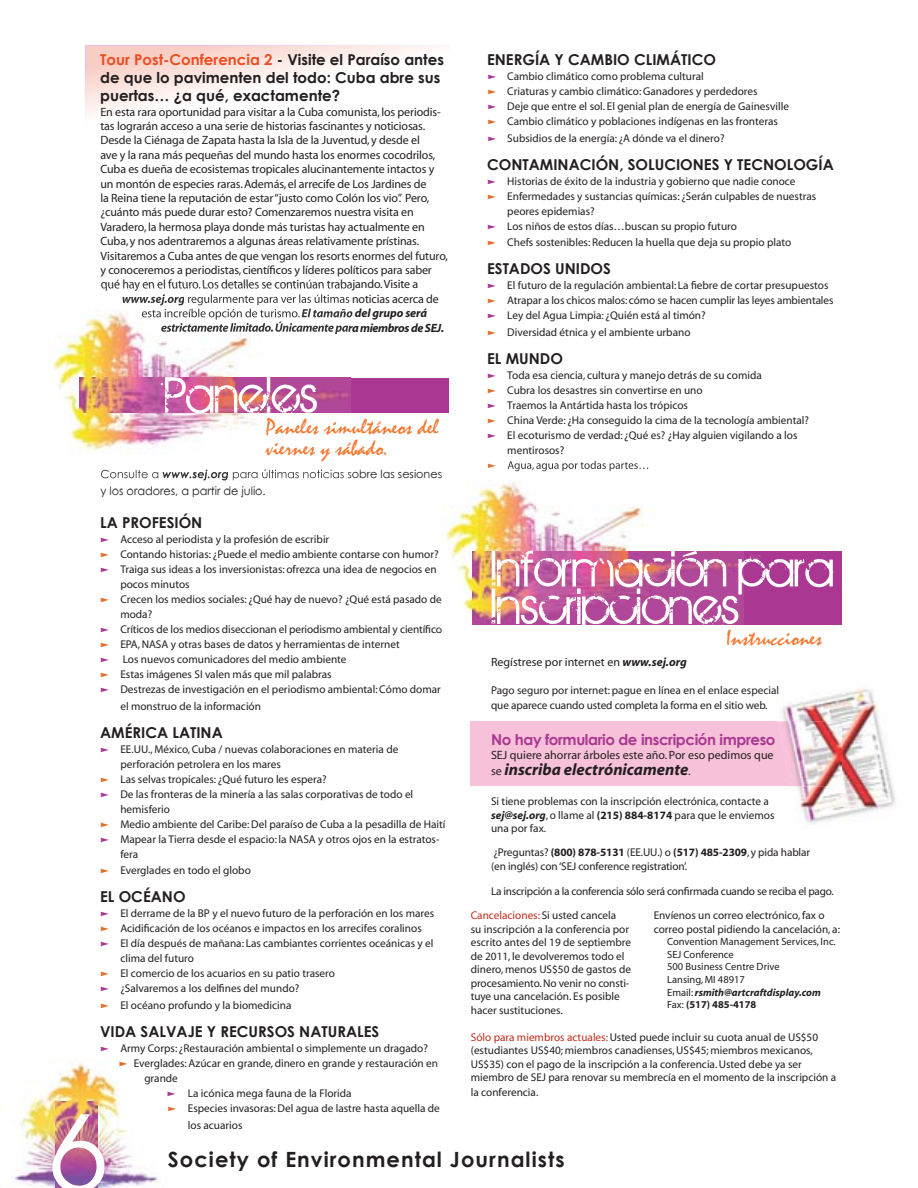
<style>
.page{position:relative;width:918px;height:1188px;background:#fff}
.page>*{position:absolute;margin:0;border:0;box-sizing:border-box;transform-origin:0 0}
.t1{font:120px "BIRTHOFAHERO";color:#fff}
.t2{font:55.5px "BIRTHOFAHERO";color:#fff}
.t3{font:22.5px/21px "Mistral";color:#f37932}
.t4{font:700 21px "Century Gothic";letter-spacing:.05em;color:#231f20}
.t5{font:italic 700 16.5px "Myriad";color:#231f20}
.t6{font:700 15px/18px "Century Gothic";color:#231f20}
.t7{font:700 15px "Century Gothic";letter-spacing:-.025em;color:#aa3892}
.t8{font:12px/14.4px "Myriad";letter-spacing:-.01em;color:#231f20}
.t9{font:11.25px/15px "Myriad";color:#231f20}
.t10{font:11.25px/24.3px "Myriad";letter-spacing:-.02em;color:#231f20}
.t11{font:11.25px "Century Gothic";color:#231f20}
.t12{font:10.5px/12.6px "Myriad";color:#231f20}
.s1{color:#eb4e23}
.s2{font-weight:700;font-style:italic}
.s3{font-weight:400;font-style:normal;font-size:12px}
.s4{font-weight:700}
.s5{color:#c02d19}
</style>
<div class="page">
<img style="left:14px;top:1062px;width:144px;height:126px">
<img style="left:56px;top:1102px;width:41px;height:86px">
<svg style="left:85px;top:45px;width:353px;height:69px"></svg>
<div style="left:471px;top:722px;width:371px;height:64px;background:#f7c1d9"></div>
<div style="left:80px;top:378px;width:369px;height:34px;background:#aa3892"></div>
<div style="left:473px;top:552px;width:369px;height:73px;background:#aa3892"></div>
<img style="left:52px;top:297px;width:298px;height:184px">
<img style="left:101px;top:470px;width:58px;height:8px">
<img style="left:163px;top:469px;width:66px;height:11px">
<img style="left:229px;top:469px;width:121px;height:11px">
<img style="left:110px;top:486px;width:145px;height:2px">
<img style="left:101px;top:287px;width:249px;height:4px">
<img style="left:123px;top:294px;width:62px;height:11px">
<img style="left:185px;top:294px;width:165px;height:11px">
<img style="left:142px;top:309px;width:158px;height:11px">
<img style="left:302px;top:309px;width:48px;height:11px">
<img style="left:161px;top:322px;width:189px;height:12px">
<img style="left:80px;top:378px;width:270px;height:34px">
<img style="left:445px;top:460px;width:298px;height:165px">
<img style="left:508px;top:461px;width:140px;height:10px">
<img style="left:473px;top:552px;width:270px;height:73px">
<img style="left:772px;top:688px;width:124px;height:136px">
<img style="left:777px;top:722px;width:65px;height:64px">
<svg style="left:683px;top:551px;width:14px;height:6px"></svg>
<svg style="left:119px;top:1062px;width:9px;height:4px"></svg>
<svg style="left:488px;top:463px;width:8px;height:5px"></svg>
<h3 class="t6" style="left:100px;top:50px;width:345px"><span class="s1">Tour Post-Conferencia 2</span> - Visite el Paraíso antes de que lo pavimenten del todo: Cuba abre sus puertas… ¿a qué, exactamente?</h3>
<p class="t8" style="left:100px;top:105px;width:349px">En esta rara oportunidad para visitar a la Cuba comunista, los periodis&shy;tas lograrán acceso a una serie de historias fascinantes y noticiosas.<br>Desde la Ciénaga de Zapata hasta la Isla de la Juventud, y desde el<br>ave y la rana más pequeñas del mundo hasta los enormes cocodrilos, Cuba es dueña de ecosistemas tropicales alucinantemente intactos y un montón de especies raras. Además, el arrecife de Los Jardines de<br>la Reina tiene la reputación de estar “justo como Colón los vio”. Pero, ¿cuánto más puede durar esto? Comenzaremos nuestra visita en Varadero, la hermosa playa donde más turistas hay actualmente en Cuba, y nos adentraremos a algunas áreas relativamente prístinas.<br>Visitaremos a Cuba antes de que vengan los resorts enormes del futuro, y conoceremos a periodistas, científicos y líderes políticos para saber qué hay en el futuro. Los detalles se continúan trabajando. Visite a</p>
<h2 class="t2" style="left:165px;top:365px;width:155px">Paneles</h2>
<h3 class="t3" style="left:266px;top:417px;width:174px">Paneles simultáneos del viernes y sábado.</h3>
<h3 class="t6" style="left:487px;top:50px;width:230px">ENERGÍA Y CAMBIO CLIMÁTICO</h3>
<p class="t9" style="left:507px;top:69px;width:283px">Cambio climático como problema cultural<br>Criaturas y cambio climático: Ganadores y perdedores<br>Deje que entre el sol. El genial plan de energía de Gainesville Cambio climático y poblaciones indígenas en las fronteras</p>
<p class="t9" style="left:507px;top:131px;width:219px">Subsidios de la energía: ¿A dónde va el dinero?</p>
<h3 class="t6" style="left:487px;top:155px;width:348px">CONTAMINACIÓN, SOLUCIONES Y TECNOLOGÍA</h3>
<p class="t9" style="left:507px;top:174px;width:310px">Historias de éxito de la industria y gobierno que nadie conoce Enfermedades y sustancias químicas: ¿Serán culpables de nuestras peores epidemias?<br>Los niños de estos días…buscan su propio futuro</p>
<p class="t9" style="left:507px;top:236px;width:285px">Chefs sostenibles: Reducen la huella que deja su propio plato</p>
<h3 class="t6" style="left:487px;top:260px;width:125px">ESTADOS UNIDOS</h3>
<p class="t9" style="left:507px;top:279px;width:328px">El futuro de la regulación ambiental: La fiebre de cortar presupuestos<br>Atrapar a los chicos malos: cómo se hacen cumplir las leyes ambientales<br>Ley del Agua Limpia: ¿Quién está al timón?</p>
<p class="t9" style="left:507px;top:325px;width:185px">Diversidad étnica y el ambiente urbano</p>
<h3 class="t6" style="left:487px;top:349px;width:77px">EL MUNDO</h3>
<p class="t9" style="left:507px;top:368px;width:303px">Toda esa ciencia, cultura y manejo detrás de su comida<br>Cubra los desastres sin convertirse en uno<br>Traemos la Antártida hasta los trópicos<br>China Verde: ¿Ha conseguido la cima de la tecnología ambiental?<br>El ecoturismo de verdad: ¿Qué es? ¿Hay alguien vigilando a los mentirosos?</p>
<p class="t11" style="left:100px;top:484px;width:167px">y los oradores, a partir de julio.</p>
<h3 class="t6" style="left:100px;top:514px;width:104px">LA PROFESIÓN</h3>
<p class="t9" style="left:120px;top:533px;width:323px">Acceso al periodista y la profesión de escribir<br>Contando historias: ¿Puede el medio ambiente contarse con humor?<br>Traiga sus ideas a los inversionistas: ofrezca una idea de negocios en pocos minutos<br>Crecen los medios sociales: ¿Qué hay de nuevo? ¿Qué está pasado de moda?<br>Críticos de los medios diseccionan el periodismo ambiental y científico EPA, NASA y otras bases de datos y herramientas de internet<br>Los nuevos comunicadores del medio ambiente<br>Estas imágenes SI valen más que mil palabras<br>Destrezas de investigación en el periodismo ambiental: Cómo domar</p>
<p class="t9" style="left:120px;top:699px;width:142px">el monstruo de la información</p>
<h3 class="t6" style="left:100px;top:723px;width:124px">AMÉRICA LATINA</h3>
<p class="t9" style="left:120px;top:742px;width:327px">EE.UU., México, Cuba / nuevas colaboraciones en materia de perforación petrolera en los mares<br>Las selvas tropicales: ¿Qué futuro les espera?<br>De las fronteras de la minería a las salas corporativas de todo el hemisferio<br>Medio ambiente del Caribe: Del paraíso de Cuba a la pesadilla de Haití Mapear la Tierra desde el espacio: la NASA y otros ojos en la estratos&shy;fera</p>
<p class="t9" style="left:120px;top:864px;width:132px">Everglades en todo el globo</p>
<h3 class="t6" style="left:100px;top:888px;width:87px">EL OCÉANO</h3>
<p class="t9" style="left:120px;top:907px;width:315px">El derrame de la BP y el nuevo futuro de la perforación en los mares Acidificación de los océanos e impactos en los arrecifes coralinos<br>El día después de mañana: Las cambiantes corrientes oceánicas y el clima del futuro<br>El comercio de los acuarios en su patio trasero<br>¿Salvaremos a los delfines del mundo?</p>
<p class="t9" style="left:120px;top:998px;width:173px">El océano profundo y la biomedicina</p>
<h3 class="t6" style="left:100px;top:1022px;width:281px">VIDA SALVAJE Y RECURSOS NATURALES</h3>
<p class="t9" style="left:120px;top:1041px;width:309px">Army Corps: ¿Restauración ambiental o simplemente un dragado?</p>
<p class="t9" style="left:134px;top:1056px;width:306px">Everglades: Azúcar en grande, dinero en grande y restauración en</p>
<p class="t9" style="left:144px;top:1071px;width:35px">grande</p>
<p class="t9" style="left:188px;top:1086px;width:165px">La icónica mega fauna de la Florida</p>
<p class="t9" style="left:188px;top:1101px;width:254px">Especies invasoras: Del agua de lastre hasta aquella de</p>
<p class="t9" style="left:188px;top:1118px;width:56px">los acuarios</p>
<h2 class="t2" style="left:490px;top:538px;width:346px">Informacion para</h2>
<h2 class="t2" style="left:490px;top:576px;width:251px">Inscripciones</h2>
<h3 class="t3" style="left:726px;top:628px;width:97px">Instrucciones</h3>
<p class="t8" style="left:491px;top:656px;width:197px">Regístrese por internet en <span class="s2">www.sej.org</span></p>
<p class="t9" style="left:491px;top:684px;width:290px;line-height:14.4px">Pago seguro por internet: pague en línea en el enlace especial que aparece cuando usted completa la forma en el sitio web.</p>
<h3 class="t7" style="left:491px;top:730px;width:286px">No hay formulario de inscripción impreso</h3>
<p class="t8" style="left:491px;top:748px;width:284px">SEJ quiere ahorrar árboles este año. Por eso pedimos que</p>
<h3 class="t5" style="left:491px;top:761px;width:201px"><span class="s3">se</span> inscriba electrónicamente<span class="s3">.</span></h3>
<p class="t9" style="left:491px;top:795px;width:285px;line-height:13.5px">Si tiene problemas con la inscripción electrónica, contacte a <span class="s2">sej@sej.org</span>, o llame al <span class="s4">(215) 884-8174</span> para que le enviemos una por fax.</p>
<p class="t9" style="left:491px;top:846px;width:321px;line-height:13.5px">¿Preguntas? <span class="s4">(800) 878-5131</span> (EE.UU.) o <span class="s4">(517) 485-2309</span>, y pida hablar (en inglés) con ‘SEJ conference registration’.</p>
<p class="t10" style="left:471px;top:880px;width:365px;text-indent:20px">La inscripción a la conferencia sólo será confirmada cuando se reciba el pago.<br><span class="s5">Cancelaciones:</span> Si usted cancela</p>
<p class="t9" style="left:471px;top:923px;width:162px;line-height:13.5px">su inscripción a la conferencia por escrito antes del 19 de septiembre de 2011, le devolveremos todo el dinero, menos US$50 de gastos de procesamiento. No venir no consti&shy;tuye una cancelación. Es posible hacer sustituciones.</p>
<p class="t9" style="left:471px;top:1031px;width:367px;line-height:13.8px"><span class="s5">Sólo para miembros actuales:</span> Usted puede incluir su cuota anual de US$50 (estudiantes US$40; miembros canadienses, US$45; miembros mexicanos, US$35) con el pago de la inscripción a la conferencia. Usted debe ya ser miembro de SEJ para renovar su membrecía en el momento de la inscripción a la conferencia.</p>
<p class="t9" style="left:654px;top:909px;width:188px;line-height:13.5px">Envíenos un correo electrónico, fax o correo postal pidiendo la cancelación, a:</p>
<p class="t12" style="left:667px;top:936px;width:170px">Convention Management Services, Inc.<br>SEJ Conference<br>500 Business Centre Drive<br>Lansing, MI 48917<br>Email: <span class="s2">rsmith@artcraftdisplay.com<br></span>Fax: <span class="s4">(517) 485-4178</span></p>
<h1 class="t1" style="left:52px;top:1088px;width:53px">6</h1>
<h3 class="t4" style="left:168px;top:1147px;width:398px">Society of Environmental Journalists</h3>
</div>
